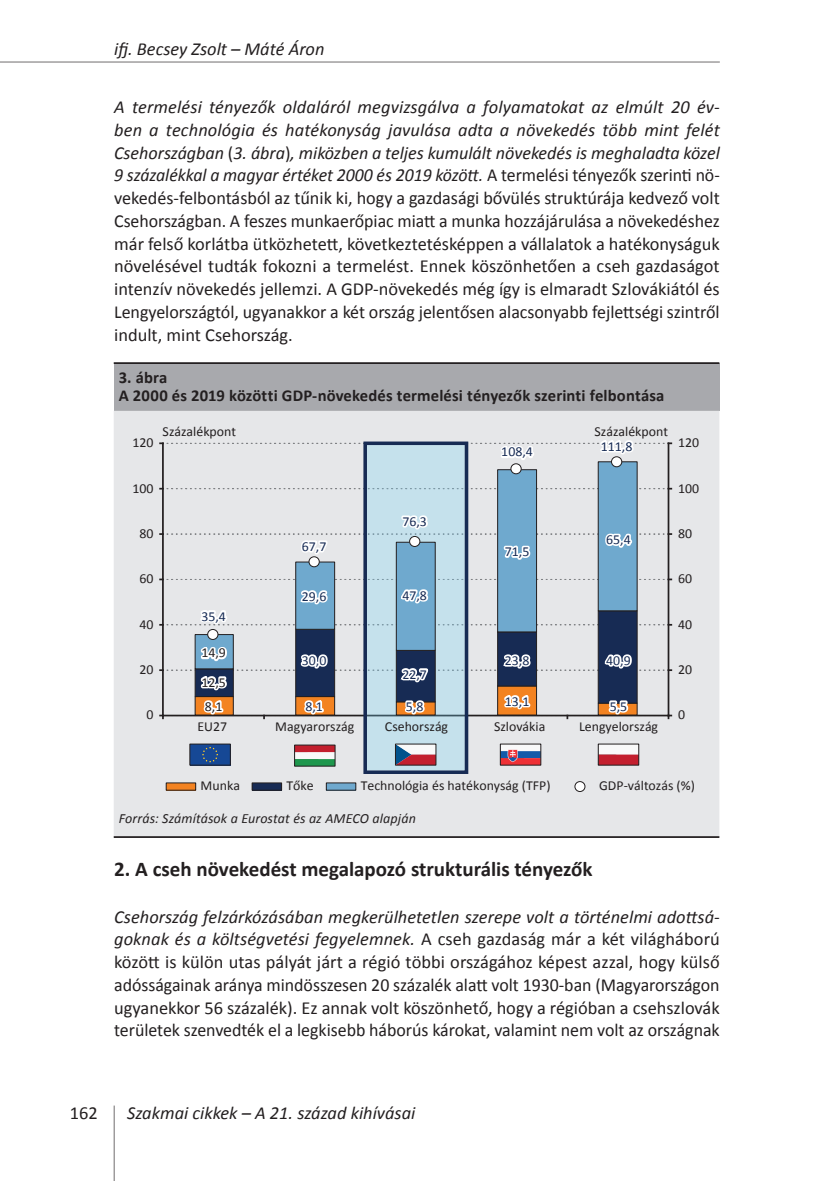
<style>
.page{position:relative;width:834px;height:1181px;background:#fff}
.page>*{position:absolute;margin:0;border:0;box-sizing:border-box;transform-origin:0 0}
.t1{font:700 21px "Calibri";color:#231f20}
.t2{font:18.38px/22.8px "Calibri";color:#231f20;text-align:justify}
.t3{font:italic 18.38px "Calibri";color:#231f20}
.t4{font:700 16.62px/18.4px "Calibri";letter-spacing:.005em;color:#231f20}
.t5{font:italic 14px "Calibri";letter-spacing:.01em;color:#231f20}
.t6{font:13.65px "Calibri";color:#231f20}
.t7{font:13.65px "Calibri";color:#172b54}
.s1{font-style:italic}
</style>
<div class="page">
<hr style="left:0;top:62px;width:719px;height:1px;background:#231f20">
<hr style="left:114px;top:1105px;width:1px;height:76px;background:#231f20">
<div style="left:114px;top:363px;width:605px;height:48px;background:#a8a9ad"></div>
<div style="left:114px;top:411px;width:605px;height:425px;background:#e6e7e9"></div>
<hr style="left:114px;top:362px;width:605px;height:2px;background:#231f20">
<hr style="left:114px;top:836px;width:605px;height:2px;background:#231f20">
<hr style="left:162px;top:443px;width:2px;height:272px;background:#231f20">
<svg style="left:160px;top:488px;width:511px;height:1px"></svg>
<hr style="left:667px;top:443px;width:2px;height:272px;background:#231f20">
<svg style="left:365px;top:443px;width:101px;height:329px;background:#bfd6e1"></svg>
<div style="left:363px;top:441px;width:105px;height:333px;border:3px solid #172b54"></div>
<div style="left:166px;top:783px;width:30px;height:7px;background:#f38321"></div>
<div style="left:252px;top:783px;width:29px;height:7px;background:#172b54"></div>
<div style="left:252px;top:782px;width:30px;height:8px;border:1px solid #231f20"></div>
<div style="left:326px;top:783px;width:30px;height:7px;background:#6fa9ce"></div>
<svg style="left:599px;top:745px;width:38px;height:18px"></svg>
<div style="left:294px;top:752px;width:41px;height:7px;background:#f9f9f9"></div>
<div style="left:294px;top:745px;width:41px;height:7px;background:#c31f2e"></div>
<div style="left:294px;top:759px;width:41px;height:7px;background:#1e974d"></div>
<svg style="left:397px;top:745px;width:37px;height:18px"></svg>
<div style="left:500px;top:751px;width:40px;height:7px;background:#135aa9"></div>
<div style="left:500px;top:744px;width:40px;height:7px;background:#f9f9f9"></div>
<div style="left:500px;top:758px;width:40px;height:7px;background:#ee3035"></div>
<svg style="left:502px;top:749px;width:24px;height:13px"></svg>
<div style="left:190px;top:744px;width:40px;height:21px;background:#164895"></div>
<svg style="left:202px;top:746px;width:16px;height:17px"></svg>
<div style="left:597px;top:743px;width:42px;height:22px;border:1px solid #231f20"></div>
<div style="left:189px;top:743px;width:42px;height:22px;border:1px solid #231f20"></div>
<div style="left:575px;top:781px;width:10px;height:10px;background:#fff;border-radius:50%"></div>
<div style="left:574px;top:781px;width:11px;height:11px;border:1px solid #231f20;border-radius:50%"></div>
<svg style="left:194px;top:469px;width:443px;height:33px;background:#c4d5df"></svg>
<div style="left:511px;top:464px;width:10px;height:10px;background:#fff;border-radius:50%"></div>
<div style="left:510px;top:463px;width:11px;height:11px;border:1px solid #231f20;border-radius:50%"></div>
<svg style="left:160px;top:435px;width:511px;height:34px;background:#d7dde2"></svg>
<svg style="left:160px;top:502px;width:511px;height:222px;background:#bac5cf"></svg>
<p class="t3" style="left:114px;top:36px;width:212px">ifj. Becsey Zsolt – Máté Áron</p>
<p class="t2" style="left:114px;top:96px;width:607px"><span class="s1">A termelési tényezők oldaláról megvizsgálva a folyamatokat az elmúlt 20 év&shy;ben a technológia és hatékonyság javulása adta a növekedés több mint felét Csehországban</span> (<span class="s1">3. ábra</span>)<span class="s1">, miközben a teljes kumulált növekedés is meghaladta közel 9 százalékkal a magyar értéket 2000 és 2019 között.</span> A termelési tényezők szerinti nö&shy;vekedés-felbontásból az tűnik ki, hogy a gazdasági bővülés struktúrája kedvező volt Csehországban. A feszes munkaerőpiac miatt a munka hozzájárulása a növekedéshez már felső korlátba ütközhetett, következtetésképpen a vállalatok a hatékonyságuk növelésével tudták fokozni a termelést. Ennek köszönhetően a cseh gazdaságot intenzív növekedés jellemzi. A GDP-növekedés még így is elmaradt Szlovákiától és Lengyelországtól, ugyanakkor a két ország jelentősen alacsonyabb fejlettségi szintről indult, mint Csehország.</p>
<p class="t4" style="left:119px;top:368px;width:547px">3. ábra<br>A 2000 és 2019 közötti GDP-növekedés termelési tényezők szerinti felbontása</p>
<p class="t6" style="left:132px;top:434px;width:23px">120</p>
<p class="t6" style="left:163px;top:422px;width:75px">Százalékpont</p>
<p class="t6" style="left:594px;top:422px;width:75px">Százalékpont</p>
<p class="t7" style="left:501px;top:443px;width:33px">108,4</p>
<p class="t7" style="left:600px;top:437px;width:33px">111,8</p>
<p class="t6" style="left:132px;top:479px;width:23px">100</p>
<p class="t6" style="left:139px;top:525px;width:16px">80</p>
<p class="t6" style="left:139px;top:570px;width:16px">60</p>
<p class="t6" style="left:139px;top:615px;width:16px">40</p>
<p class="t6" style="left:139px;top:660px;width:16px">20</p>
<p class="t6" style="left:146px;top:706px;width:9px">0</p>
<p class="t7" style="left:201px;top:607px;width:26px">35,4</p>
<p class="t6" style="left:201px;top:644px;width:26px">14,9</p>
<p class="t6" style="left:201px;top:673px;width:26px">12,5</p>
<p class="t6" style="left:205px;top:697px;width:19px">8,1</p>
<p class="t6" style="left:197px;top:718px;width:31px">EU27</p>
<p class="t7" style="left:402px;top:513px;width:26px">76,3</p>
<p class="t7" style="left:302px;top:537px;width:26px">67,7</p>
<p class="t7" style="left:302px;top:587px;width:26px">29,6</p>
<p class="t7" style="left:402px;top:586px;width:26px">47,8</p>
<p class="t7" style="left:504px;top:543px;width:26px">71,5</p>
<p class="t7" style="left:606px;top:531px;width:26px">65,4</p>
<p class="t7" style="left:302px;top:652px;width:26px">30,0</p>
<p class="t7" style="left:504px;top:652px;width:26px">23,8</p>
<p class="t7" style="left:606px;top:652px;width:26px">40,9</p>
<p class="t7" style="left:402px;top:665px;width:26px">22,7</p>
<p class="t7" style="left:305px;top:697px;width:19px">8,1</p>
<p class="t7" style="left:406px;top:697px;width:19px">5,8</p>
<p class="t7" style="left:504px;top:692px;width:26px">13,1</p>
<p class="t7" style="left:609px;top:697px;width:19px">5,5</p>
<p class="t6" style="left:275px;top:718px;width:80px">Magyarország</p>
<p class="t6" style="left:385px;top:718px;width:65px">Csehország</p>
<p class="t6" style="left:494px;top:718px;width:53px">Szlovákia</p>
<p class="t6" style="left:579px;top:718px;width:81px">Lengyelország</p>
<p class="t6" style="left:678px;top:434px;width:23px">120</p>
<p class="t6" style="left:678px;top:479px;width:23px">100</p>
<p class="t6" style="left:678px;top:525px;width:16px">80</p>
<p class="t6" style="left:678px;top:570px;width:16px">60</p>
<p class="t6" style="left:678px;top:615px;width:16px">40</p>
<p class="t6" style="left:678px;top:660px;width:16px">20</p>
<p class="t6" style="left:678px;top:706px;width:9px">0</p>
<p class="t6" style="left:200px;top:777px;width:41px">Munka</p>
<p class="t6" style="left:286px;top:777px;width:29px">Tőke</p>
<p class="t6" style="left:360px;top:777px;width:191px">Technológia és hatékonyság (TFP)</p>
<p class="t6" style="left:599px;top:777px;width:97px">GDP-változás (%)</p>
<p class="t5" style="left:119px;top:808px;width:299px">Forrás: Számítások a Eurostat és az AMECO alapján</p>
<p class="t1" style="left:114px;top:856px;width:480px">2. A cseh növekedést megalapozó strukturális tényezők</p>
<p class="t2" style="left:114px;top:905px;width:607px"><span class="s1">Csehország felzárkózásában megkerülhetetlen szerepe volt a történelmi adottsá&shy;goknak és a költségvetési fegyelemnek.</span> A cseh gazdaság már a két világháború között is külön utas pályát járt a régió többi országához képest azzal, hogy külső adósságainak aránya mindösszesen 20 százalék alatt volt 1930-ban (Magyarországon ugyanekkor 56 százalék). Ez annak volt köszönhető, hogy a régióban a csehszlovák területek szenvedték el a legkisebb háborús károkat, valamint nem volt az országnak</p>
<p class="t2" style="left:70px;top:1102px;width:29px">162</p>
<p class="t3" style="left:127px;top:1100px;width:290px">Szakmai cikkek – A 21. század kihívásai</p>
</div>
